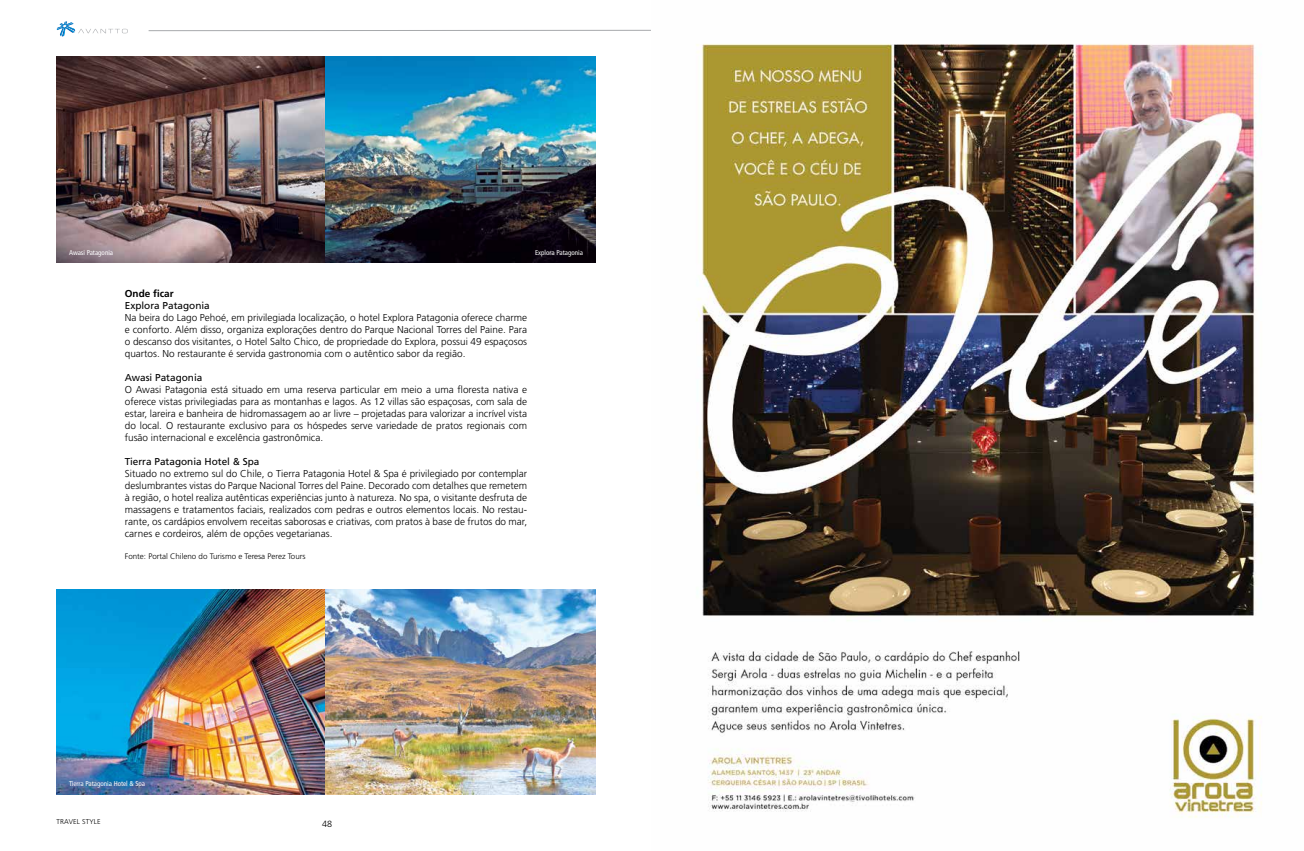
<style>
.page{position:relative;width:1304px;height:851px;background:#fff}
.page>*{position:absolute;margin:0;border:0;box-sizing:border-box;transform-origin:0 0}
.t1{font:300 10px/12px "Frutiger";color:#000;text-align:justify}
.t2{font:10px "Frutiger";color:#000}
.t3{font:700 10px "Frutiger";color:#000}
.t4{font:300 9px "Frutiger";color:#000}
.t5{font:300 8px "Frutiger";color:#000}
.t6{font:condensed 7px "Frutiger";color:#fff}
.t7{font:300 7px "Frutiger";letter-spacing:.02em;color:#000}
</style>
<div class="page">
<svg style="left:57px;top:21px;width:71px;height:16px"></svg>
<svg style="left:148px;top:29px;width:503px;height:3px"></svg>
<img style="left:57px;top:57px;width:538px;height:205px">
<img style="left:57px;top:589px;width:538px;height:205px">
<img style="left:696px;top:44px;width:566px;height:774px">
<p class="t6" style="left:69px;top:249px;width:46px">Awasi Patagonia</p>
<p class="t6" style="left:535px;top:249px;width:49px">Explora Patagonia</p>
<p class="t3" style="left:125px;top:287px;width:50px">Onde ficar</p>
<p class="t2" style="left:125px;top:299px;width:87px">Explora Patagonia</p>
<p class="t1" style="left:125px;top:311px;width:404px">Na beira do Lago Pehoé, em privilegiada localização, o hotel Explora Patagonia oferece charme e conforto. Além disso, organiza explorações dentro do Parque Nacional Torres del Paine. Para o descanso dos visitantes, o Hotel Salto Chico, de propriedade do Explora, possui 49 espaçosos quartos. No restaurante é servida gastronomia com o autêntico sabor da região.</p>
<p class="t2" style="left:125px;top:371px;width:79px">Awasi Patagonia</p>
<p class="t1" style="left:125px;top:383px;width:404px">O Awasi Patagonia está situado em uma reserva particular em meio a uma floresta nativa e oferece vistas privilegiadas para as montanhas e lagos. As 12 villas são espaçosas, com sala de estar, lareira e banheira de hidromassagem ao ar livre – projetadas para valorizar a incrível vista do local. O restaurante exclusivo para os hóspedes serve variedade de pratos regionais com fusão internacional e excelência gastronômica.</p>
<p class="t2" style="left:125px;top:455px;width:136px">Tierra Patagonia Hotel &amp; Spa</p>
<p class="t1" style="left:125px;top:467px;width:404px">Situado no extremo sul do Chile, o Tierra Patagonia Hotel &amp; Spa é privilegiado por contemplar deslumbrantes vistas do Parque Nacional Torres del Paine. Decorado com detalhes que remetem à região, o hotel realiza autênticas experiências junto à natureza. No spa, o visitante desfruta de massagens e tratamentos faciais, realizados com pedras e outros elementos locais. No restau&shy;rante, os cardápios envolvem receitas saborosas e criativas, com pratos à base de frutos do mar, carnes e cordeiros, além de opções vegetarianas.</p>
<p class="t5" style="left:125px;top:551px;width:182px">Fonte: Portal Chileno do Turismo e Teresa Perez Tours</p>
<p class="t6" style="left:69px;top:779px;width:78px">Tierra Patagonia Hotel &amp; Spa</p>
<p class="t7" style="left:57px;top:817px;width:45px">TRAVEL STYLE</p>
<p class="t4" style="left:322px;top:818px;width:12px">48</p>
</div>
